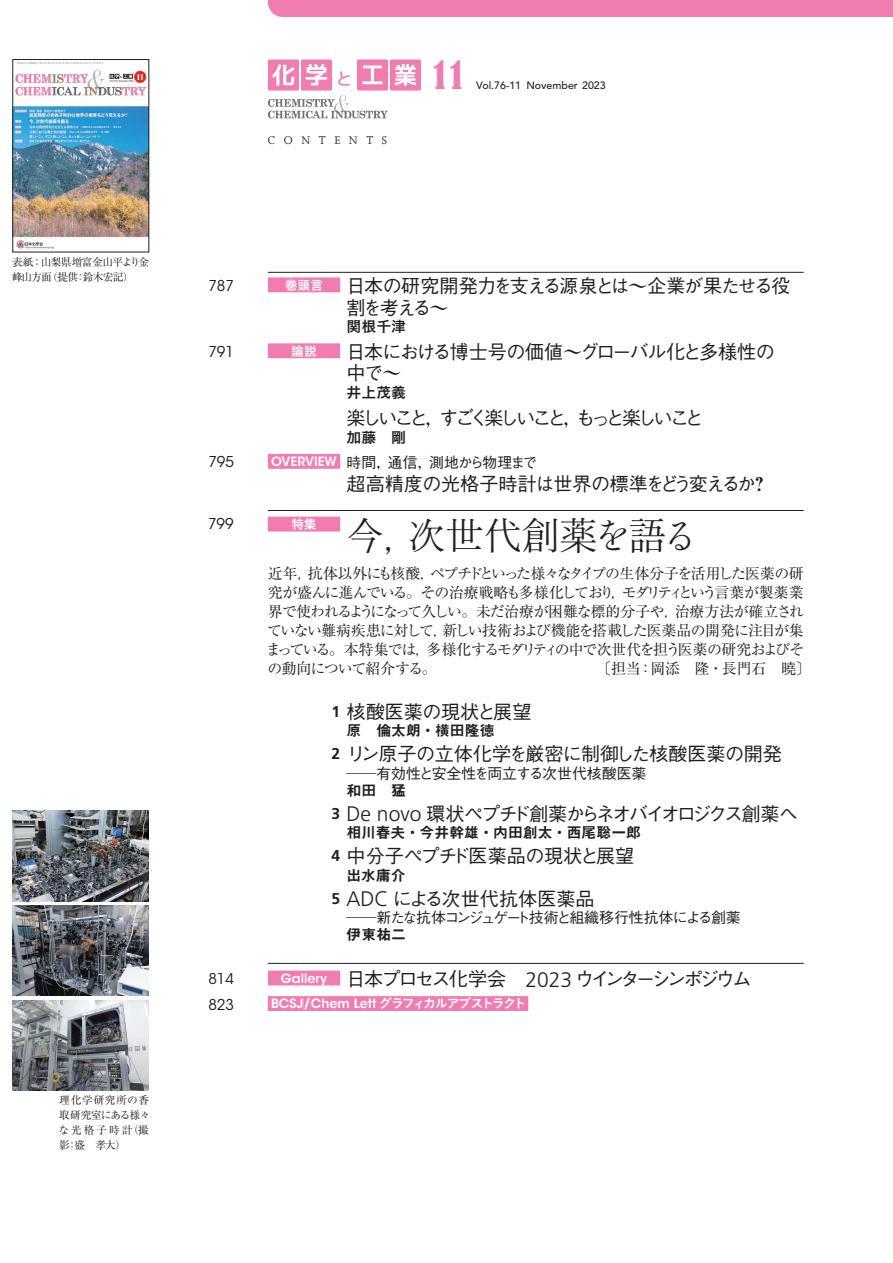
<style>
.page{position:relative;width:893px;height:1263px;background:#fff}
.page>*{position:absolute;margin:0;border:0;box-sizing:border-box;transform-origin:0 0}
.t1{font:100 38.25px "Iwa O Min Pro";letter-spacing:-.01em;color:#231f20}
.t2{font:condensed 36.15px "Bernard";color:#f17cb0}
.t3{font:500 19.2px "Gothic BBB Pr 6";letter-spacing:-.03em;color:#231f20}
.t4{font:500 19.2px/21.3px "Gothic BBB Pr 6";letter-spacing:-.085em;color:#231f20}
.t5{font:500 19.2px "Gothic BBB Pr 6";letter-spacing:-.145em;color:#231f20}
.t6{font:500 19.2px "Gothic BBB Pr 6";letter-spacing:-.12em;color:#231f20}
.t7{font:500 19.2px "Gothic BBB Pr 6";color:#231f20}
.t8{font:500 19.2px "Gothic BBB Pr 6";letter-spacing:-.205em;color:#231f20}
.t9{font:14.85px/19.2px "Ryumin Pr 6";letter-spacing:-.05em;color:#231f20;text-align:justify}
.t10{font:14.85px "Midashi Go Pr 6 MB31";color:#231f20}
.t11{font:500 14.85px "Gothic BBB Pr 6";letter-spacing:-.105em;color:#231f20}
.t12{font:500 14.85px "Gothic BBB Pr 6";letter-spacing:-.08em;color:#231f20}
.t13{font:500 14.85px "Gothic BBB Pr 6";color:#231f20}
.t14{font:14.85px "ITC Avant Garde Std";color:#231f20}
.t15{font:14.85px "Koburina Go Std W6";color:#231f20}
.t16{font:12.75px "Koburina Go Std W6";letter-spacing:-.135em;color:#fff}
.t17{font:12.75px "Joanna MT Std";color:#231f20}
.t18{font:12.75px "Koburina Go Std W6";letter-spacing:-.11em;color:#fff}
.t19{font:10.65px/14.9px "Ryumin Pr 6";letter-spacing:.05em;color:#231f20}
.t20{font:10.65px/14.9px "Ryumin Pr 6";letter-spacing:-.035em;color:#231f20}
.t21{font:500 10.65px "Avenir LT Std";color:#231f20}
.s1{font-family:"Midashi Min Pr 6 MA31";font-weight:400}
.s2{font-family:"ITC Avant Garde Std";font-weight:600;font-size:12.75px;color:#fff}
.s3{font-family:"Ryumin Pr 6";font-weight:300}
.s4{font-family:"Yutuki 5 Go K Std W2";font-weight:400}
.s5{font-family:"Frutiger LT Std";font-weight:700;font-size:15.6px}
.s6{font-family:"Shin Go Pr 6";font-weight:300;font-stretch:expanded}
.s7{font-family:"Frutiger LT Std";font-weight:300;font-size:21px}
.s8{font-family:"ITC Avant Garde Std";font-weight:600}
.s9{font-family:"ITC Avant Garde Std";font-weight:600;font-size:13.8px}
</style>
<div class="page">
<div style="left:268px;top:0;width:625px;height:17px;background:#f17cb0"></div>
<hr style="left:268px;top:272px;width:536px;height:1px;background:#231f20">
<div style="left:268px;top:59px;width:31px;height:32px;background:#f17cb0;border-radius:2px"></div>
<div style="left:301px;top:59px;width:31px;height:32px;background:#f17cb0;border-radius:2px"></div>
<div style="left:357px;top:59px;width:31px;height:32px;background:#f17cb0;border-radius:2px"></div>
<div style="left:390px;top:59px;width:31px;height:32px;background:#f17cb0;border-radius:2px"></div>
<svg style="left:272px;top:64px;width:23px;height:22px"></svg>
<svg style="left:306px;top:64px;width:21px;height:22px"></svg>
<svg style="left:338px;top:71px;width:12px;height:15px"></svg>
<svg style="left:362px;top:66px;width:21px;height:18px"></svg>
<svg style="left:394px;top:64px;width:22px;height:22px"></svg>
<svg style="left:268px;top:95px;width:120px;height:23px"></svg>
<div style="left:268px;top:277px;width:72px;height:15px;background:#f17cb0"></div>
<div style="left:268px;top:343px;width:72px;height:15px;background:#f17cb0"></div>
<div style="left:268px;top:454px;width:72px;height:15px;background:#f17cb0"></div>
<hr style="left:268px;top:510px;width:536px;height:1px;background:#231f20">
<div style="left:268px;top:517px;width:72px;height:14px;background:#f17cb0"></div>
<hr style="left:268px;top:963px;width:536px;height:1px;background:#231f20">
<div style="left:268px;top:970px;width:72px;height:15px;background:#f17cb0"></div>
<div style="left:268px;top:996px;width:36px;height:15px;background:#f17cb0"></div>
<div style="left:304px;top:996px;width:7px;height:15px;background:#f17cb0"></div>
<div style="left:311px;top:996px;width:217px;height:15px;background:#f17cb0"></div>
<img style="left:15px;top:62px;width:132px;height:187px">
<div style="left:13px;top:59px;width:136px;height:193px;border:1px solid #231f20"></div>
<img style="left:13px;top:810px;width:136px;height:91px">
<img style="left:13px;top:905px;width:136px;height:91px">
<img style="left:13px;top:1000px;width:136px;height:91px">
<p class="t20" style="left:12px;top:254px;width:139px">表紙：山梨県増富金山平より金峰山方面（提供：鈴木宏記）</p>
<p class="t19" style="left:59px;top:1092px;width:93px">理化学研究所の香取研究室にある様々な光格子時計（撮影：盛　孝大）</p>
<p class="t17" style="left:268px;top:133px;width:121px">C O N T E N T S</p>
<h2 class="t2" style="left:434px;top:54px;width:31px">11</h2>
<p class="t21" style="left:476px;top:79px;width:131px">Vol.76-11 November 2023</p>
<p class="t14" style="left:208px;top:276px;width:27px">787</p>
<p class="t4" style="left:347px;top:274px;width:445px;text-indent:-62px"><sup>巻頭言</sup> 日本の研究開発力を支える源泉とは<span class="s1">～</span>企業が果たせる役割を考える<span class="s1">～</span></p>
<p class="t15" style="left:347px;top:315px;width:61px">関根千津</p>
<p class="t14" style="left:208px;top:342px;width:27px">791</p>
<p class="t18" style="left:291px;top:341px;width:27px">論説</p>
<p class="t4" style="left:347px;top:340px;width:430px">日本における博士号の価値<span class="s1">～</span>グローバル化と多様性の中で<span class="s1">～</span></p>
<p class="t15" style="left:347px;top:381px;width:61px">井上茂義</p>
<p class="t8" style="left:347px;top:402px;width:359px">楽しいこと<span class="s1">，</span>すごく楽しいこと<span class="s1">，</span>もっと楽しいこと</p>
<p class="t15" style="left:347px;top:426px;width:61px">加藤　剛</p>
<p class="t14" style="left:208px;top:453px;width:27px">795</p>
<p class="t12" style="left:271px;top:451px;width:268px"><span class="s2">OVERVIEW</span> 時間<span class="s1">，</span>通信<span class="s1">，</span>測地から物理まで</p>
<p class="t3" style="left:347px;top:468px;width:424px">超高精度の光格子時計は世界の標準をどう変えるか<span class="s1">？</span></p>
<p class="t14" style="left:208px;top:515px;width:27px">799</p>
<p class="t18" style="left:291px;top:514px;width:27px">特集</p>
<h1 class="t1" style="left:346px;top:510px;width:355px">今<span class="s3">，</span>次世代創薬<span class="s4">を</span>語<span class="s4">る</span></h1>
<p class="t9" style="left:266px;top:563px;width:540px">近年，抗体以外にも核酸，ペプチドといった様々なタイプの生体分子を活用した医薬の研究が盛んに進んでいる。その治療戦略も多様化しており，モダリティという言葉が製薬業界で使われるようになって久しい。未だ治療が困難な標的分子や，治療方法が確立されていない難病疾患に対して，新しい技術および機能を搭載した医薬品の開発に注目が集まっている。本特集では，多様化するモダリティの中で次世代を担う医薬の研究およびその動向について紹介する。</p>
<p class="t9" style="left:596px;top:658px;width:216px">〔担当：岡添　隆・長門石　曉〕</p>
<p class="t7" style="left:331px;top:696px;width:202px"><span class="s5">1</span> 核酸医薬の現状と展望</p>
<p class="t10" style="left:347px;top:718px;width:149px">原　倫太朗・横田隆徳</p>
<p class="t3" style="left:331px;top:738px;width:452px"><span class="s5">2</span> リン原子の立体化学を厳密に制御した核酸医薬の開発</p>
<p class="t13" style="left:347px;top:761px;width:301px"><span class="s6">――</span>有効性と安全性を両立する次世代核酸医薬</p>
<p class="t10" style="left:347px;top:778px;width:61px">和田　猛</p>
<p class="t6" style="left:331px;top:798px;width:468px"><span class="s5">3</span> <span class="s7">De novo</span> 環状ペプチド創薬からネオバイオロジクス創薬へ</p>
<p class="t10" style="left:347px;top:820px;width:296px">相川春夫・今井幹雄・内田創太・西尾聡一郎</p>
<p class="t3" style="left:331px;top:840px;width:304px"><span class="s5">4</span> 中分子ペプチド医薬品の現状と展望</p>
<p class="t10" style="left:346px;top:863px;width:61px">出水庸介</p>
<p class="t7" style="left:331px;top:883px;width:265px"><span class="s5">5</span> <span class="s7">ADC</span> による次世代抗体医薬品</p>
<p class="t11" style="left:347px;top:906px;width:396px"><span class="s6">――</span>新たな抗体コンジュゲート技術と組織移行性抗体による創薬</p>
<p class="t10" style="left:347px;top:923px;width:61px">伊東祐二</p>
<p class="t14" style="left:208px;top:970px;width:27px">814</p>
<p class="t5" style="left:281px;top:964px;width:472px"><sup>Gallery</sup> 日本プロセス化学会　<span class="s7">2023</span> ウインターシンポジウム</p>
<p class="t14" style="left:208px;top:995px;width:27px">823</p>
<p class="t16" style="left:271px;top:994px;width:257px"><span class="s8">BCSJ</span><span class="s9">/</span><span class="s8">Chem Lett</span> グラフィカルアブストラクト</p>
</div>
